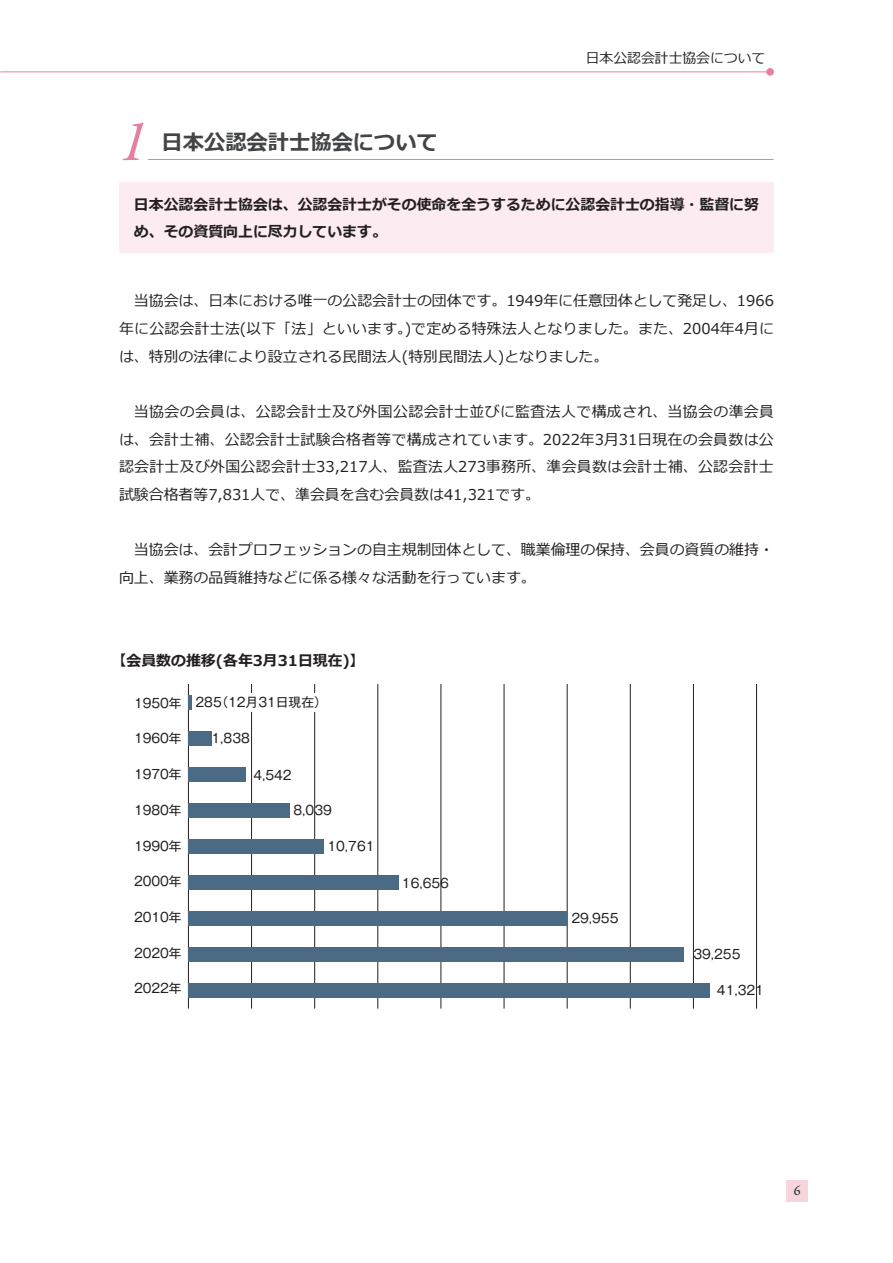
<style>
.page{position:relative;width:893px;height:1263px;background:#fff}
.page>*{position:absolute;margin:0;border:0;box-sizing:border-box;transform-origin:0 0}
.t1{font:italic 59.55px "Garamond Premr Pro";color:#e7809f}
.t2{font:700 21.3px "Meiryo";color:#424446}
.t3{font:14.85px/27.6px "Meiryo";color:#231f20;text-align:justify}
.t4{font:700 14.85px/27.6px "Meiryo";color:#231f20}
.t5{font:13.8px "Meiryo";color:#231f20}
.t6{font:13.8px "Garamond Premr Pro";color:#231f20}
.t7{font:12.75px "Gothic MB101 Pr 6";color:#231f20}
</style>
<div class="page">
<hr style="left:0;top:72px;width:770px;height:1px;background:#e7809f">
<div style="left:766px;top:68px;width:8px;height:8px;background:#e7809f;border-radius:50%"></div>
<div style="left:787px;top:1180px;width:21px;height:21px;background:#f7d5dd"></div>
<div style="left:119px;top:183px;width:655px;height:70px;background:#fcebf1"></div>
<hr style="left:148px;top:159px;width:626px;height:1px;background:#e7809f">
<hr style="left:188px;top:684px;width:1px;height:325px;background:#231f20">
<hr style="left:251px;top:684px;width:1px;height:325px;background:#231f20">
<hr style="left:314px;top:684px;width:1px;height:325px;background:#231f20">
<hr style="left:378px;top:684px;width:1px;height:325px;background:#231f20">
<hr style="left:441px;top:684px;width:1px;height:325px;background:#231f20">
<hr style="left:504px;top:684px;width:1px;height:325px;background:#231f20">
<hr style="left:567px;top:684px;width:1px;height:325px;background:#231f20">
<hr style="left:630px;top:684px;width:1px;height:325px;background:#231f20">
<hr style="left:693px;top:684px;width:1px;height:325px;background:#231f20">
<hr style="left:756px;top:684px;width:1px;height:325px;background:#231f20">
<hr style="left:188px;top:695px;width:4px;height:14px;background:#4b6a83">
<div style="left:188px;top:731px;width:24px;height:14px;background:#4b6a83"></div>
<div style="left:188px;top:767px;width:58px;height:14px;background:#4b6a83"></div>
<div style="left:188px;top:803px;width:102px;height:14px;background:#4b6a83"></div>
<div style="left:188px;top:839px;width:136px;height:14px;background:#4b6a83"></div>
<div style="left:188px;top:875px;width:211px;height:14px;background:#4b6a83"></div>
<div style="left:188px;top:911px;width:379px;height:15px;background:#4b6a83"></div>
<div style="left:188px;top:947px;width:496px;height:15px;background:#4b6a83"></div>
<div style="left:188px;top:983px;width:522px;height:15px;background:#4b6a83"></div>
<div style="left:226px;top:693px;width:104px;height:18px;background:#fff"></div>
<p class="t5" style="left:586px;top:49px;width:181px">日本公認会計士協会について</p>
<h1 class="t1" style="left:119px;top:104px;width:30px">1</h1>
<h2 class="t2" style="left:162px;top:128px;width:278px">日本公認会計士協会について</h2>
<p class="t4" style="left:134px;top:191px;width:627px">日本公認会計士協会は、公認会計士がその使命を全うするために公認会計士の指導・監督に努め、その資質向上に尽力しています。</p>
<p class="t3" style="left:119px;top:288px;width:656px;text-indent:15px">当協会は、日本における唯一の公認会計士の団体です。1949年に任意団体として発足し、1966年に公認会計士法(以下「法」といいます。)で定める特殊法人となりました。また、2004年4月には、特別の法律により設立される民間法人(特別民間法人)となりました。</p>
<p class="t3" style="left:119px;top:399px;width:657px;text-indent:15px">当協会の会員は、公認会計士及び外国公認会計士並びに監査法人で構成され、当協会の準会員は、会計士補、公認会計士試験合格者等で構成されています。2022年3月31日現在の会員数は公認会計士及び外国公認会計士33,217人、監査法人273事務所、準会員数は会計士補、公認会計士試験合格者等7,831人で、準会員を含む会員数は41,321です。</p>
<p class="t3" style="left:119px;top:537px;width:656px;text-indent:15px">当協会は、会計プロフェッションの自主規制団体として、職業倫理の保持、会員の資質の維持・向上、業務の品質維持などに係る様々な活動を行っています。</p>
<p class="t4" style="left:112px;top:647px;width:255px">【会員数の推移(各年3月31日現在)】</p>
<p class="t7" style="left:134px;top:692px;width:49px">1950年</p>
<p class="t7" style="left:134px;top:728px;width:49px">1960年</p>
<p class="t7" style="left:134px;top:764px;width:49px">1970年</p>
<p class="t7" style="left:134px;top:799px;width:49px">1980年</p>
<p class="t7" style="left:134px;top:835px;width:49px">1990年</p>
<p class="t7" style="left:134px;top:871px;width:49px">2000年</p>
<p class="t7" style="left:134px;top:906px;width:49px">2010年</p>
<p class="t7" style="left:134px;top:942px;width:49px">2020年</p>
<p class="t7" style="left:134px;top:978px;width:49px">2022年</p>
<p class="t7" style="left:196px;top:691px;width:133px">285（12月31日現在）</p>
<p class="t7" style="left:212px;top:727px;width:40px">1,838</p>
<p class="t7" style="left:253px;top:764px;width:40px">4,542</p>
<p class="t7" style="left:294px;top:800px;width:40px">8,039</p>
<p class="t7" style="left:327px;top:835px;width:48px">10,761</p>
<p class="t7" style="left:402px;top:873px;width:48px">16,656</p>
<p class="t7" style="left:571px;top:907px;width:48px">29,955</p>
<p class="t7" style="left:693px;top:943px;width:48px">39,255</p>
<p class="t7" style="left:717px;top:979px;width:48px">41,321</p>
<p class="t6" style="left:794px;top:1182px;width:8px">6</p>
</div>
